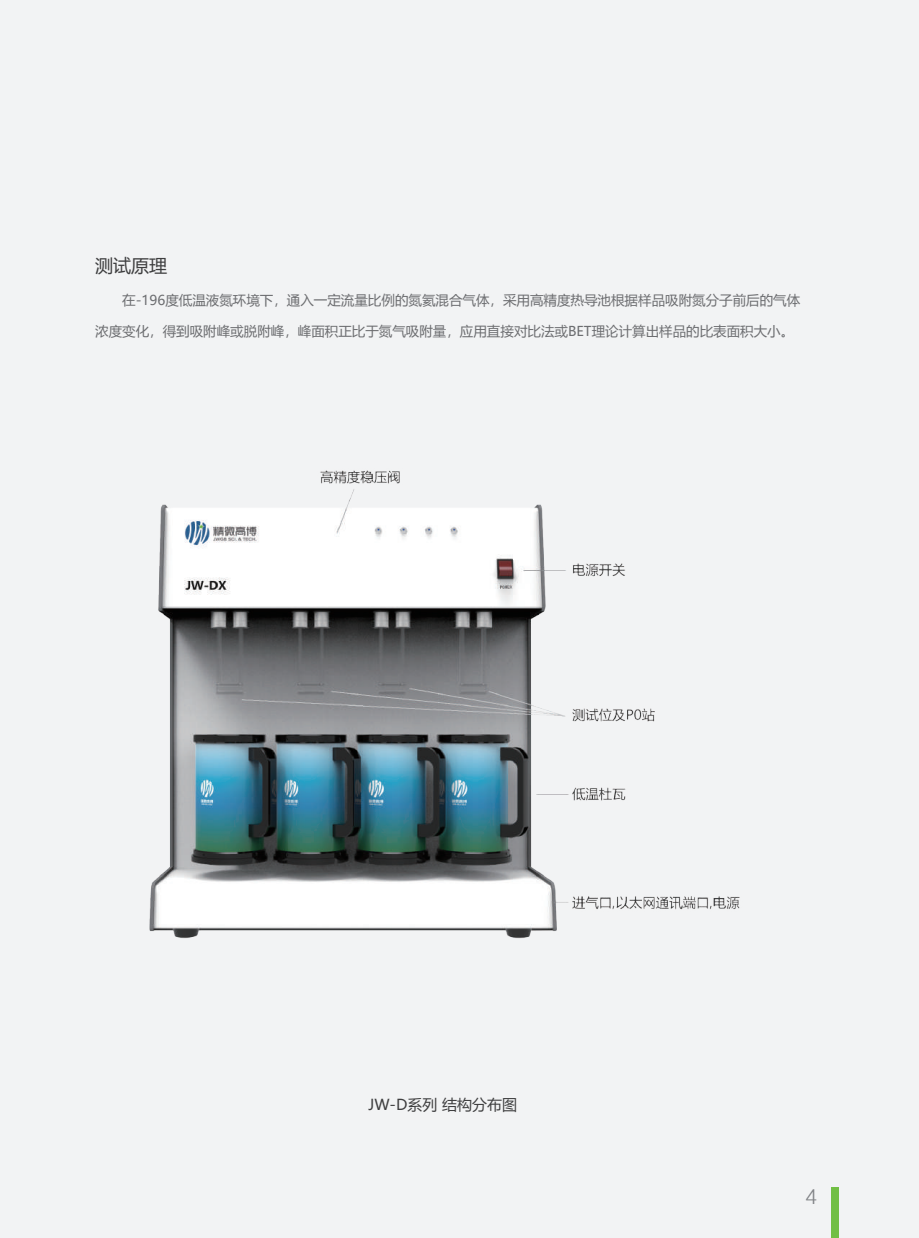
<style>
.page{position:relative;width:919px;height:1238px;background:#fff}
.page>*{position:absolute;margin:0;border:0;box-sizing:border-box;transform-origin:0 0}
.t1{font:300 21px "Helvetica LT";color:#808285}
.t2{font:18px "Microsoft Ya Hei";color:#3e3e3f}
.t3{font:15px "Microsoft Ya Hei";color:#3e3e3f}
.t4{font:13.5px "Microsoft Ya Hei";color:#6c6d70}
</style>
<div class="page">
<div style="left:0;top:0;width:918px;height:1237px;background:#f2f3f4"></div>
<div style="left:831px;top:1187px;width:7px;height:50px;background:#71bf44"></div>
<img style="left:149px;top:470px;width:591px;height:469px">
<p class="t2" style="left:95px;top:253px;width:74px">测试原理</p>
<p class="t4" style="left:95px;top:291px;width:706px">　　在-196度低温液氮环境下，通入一定流量比例的氮氦混合气体，采用高精度热导池根据样品吸附氮分子前后的气体</p>
<p class="t4" style="left:95px;top:322px;width:700px">浓度变化，得到吸附峰或脱附峰，峰面积正比于氮气吸附量，应用直接对比法或BET理论计算出样品的比表面积大小。</p>
<p class="t3" style="left:368px;top:1094px;width:150px">JW-D系列 结构分布图</p>
<p class="t1" style="left:805px;top:1183px;width:13px">4</p>
</div>
